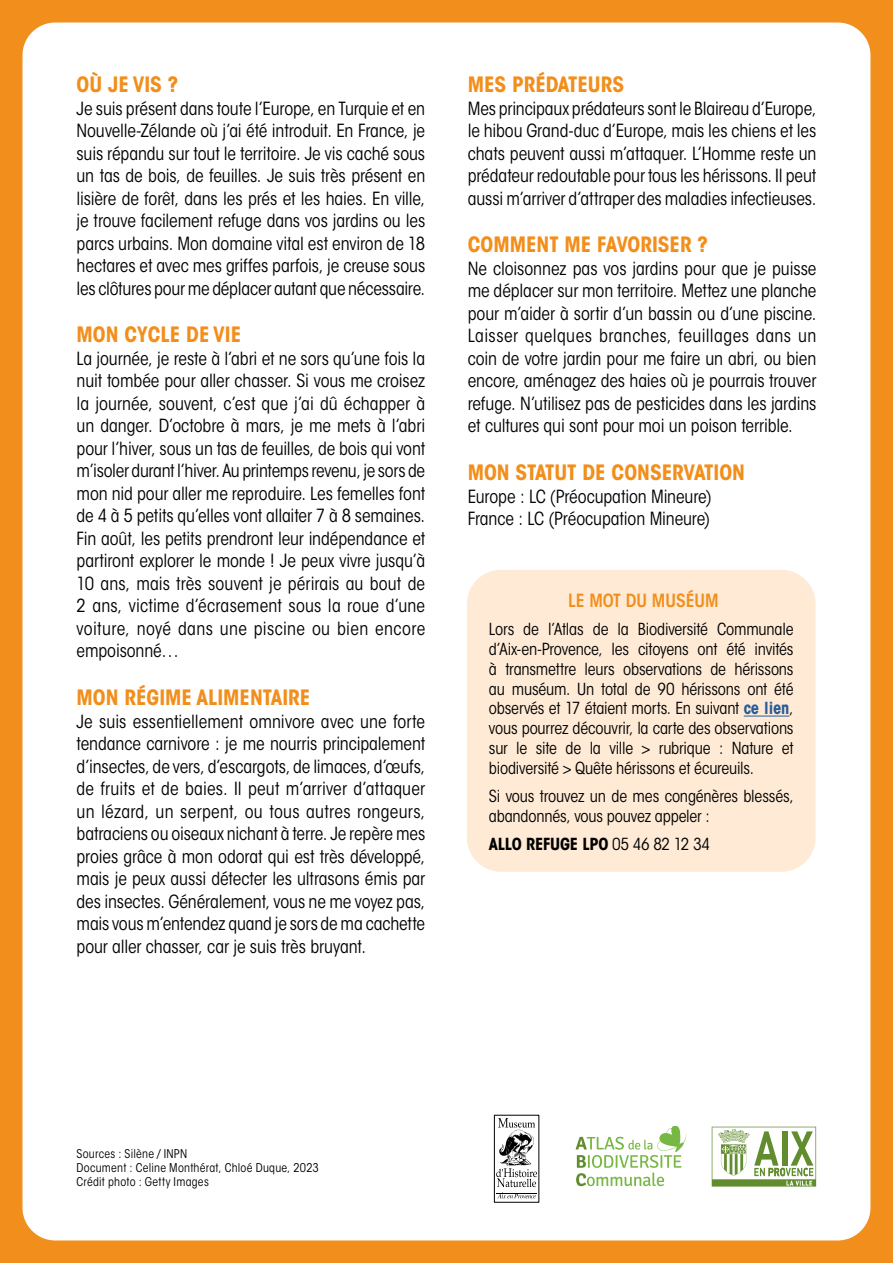
<style>
.page{position:relative;width:893px;height:1263px;background:#fff}
.page>*{position:absolute;margin:0;border:0;box-sizing:border-box;transform-origin:0 0}
.t1{font:700 condensed 21px "ITC Avant Garde Std";color:#f28e1b}
.t2{font:condensed 18px/22.5px "ITC Avant Garde Std";letter-spacing:-.005em;color:#000;text-align:justify}
.t3{font:600 condensed 18px "ITC Avant Garde Std";color:#f28e1b}
.t4{font:condensed 16.5px/19.8px "ITC Avant Garde Std";letter-spacing:-.01em;color:#000;text-align:justify}
.t5{font:700 condensed 16.5px "ITC Avant Garde Std";letter-spacing:-.015em;color:#000}
.t6{font:condensed 12px/14.4px "ITC Avant Garde Std";letter-spacing:.02em;color:#000}
.s1{font-weight:700;color:#275b9b}
.s2{font-weight:400}
</style>
<div class="page">
<div style="left:0;top:0;width:893px;height:1263px;border:22px solid #f28e1b;border-radius:44px"></div>
<div style="left:467px;top:570px;width:349px;height:302px;background:#feead5;border-radius:34px"></div>
<hr style="left:744px;top:716px;width:45px;height:1px;background:#275b9b">
<div style="left:494px;top:1115px;width:45px;height:87px;background:linear-gradient(to right,#fff,#fff)"></div>
<div style="left:494px;top:1115px;width:45px;height:87px;border:1px solid #000"></div>
<svg style="left:496px;top:1118px;width:41px;height:80px"></svg>
<hr style="left:496px;top:1193px;width:41px;height:1px;background:#000">
<svg style="left:576px;top:1127px;width:111px;height:59px"></svg>
<svg style="left:712px;top:1127px;width:104px;height:59px"></svg>
<p class="t1" style="left:77px;top:71px;width:103px">OÙ JE VIS ?</p>
<p class="t2" style="left:77px;top:97px;width:350px">Je suis présent dans toute l’Europe, en Turquie et en Nouvelle-Zélande où j’ai été introduit. En France, je suis répandu sur tout le territoire. Je vis caché sous un tas de bois, de feuilles. Je suis très présent en lisière de forêt, dans les prés et les haies. En ville, je trouve facilement refuge dans vos jardins ou les parcs urbains. Mon domaine vital est environ de 18 hectares et avec mes griffes parfois, je creuse sous les clôtures pour me déplacer autant que nécessaire.</p>
<p class="t1" style="left:77px;top:321px;width:166px">MON CYCLE DE VIE</p>
<p class="t2" style="left:77px;top:347px;width:350px">La journée, je reste à l’abri et ne sors qu’une fois la nuit tombée pour aller chasser. Si vous me croisez la journée, souvent, c’est que j’ai dû échapper à un danger. D’octobre à mars, je me mets à l’abri pour l’hiver, sous un tas de feuilles, de bois qui vont m’isoler durant l’hiver. Au printemps revenu, je sors de mon nid pour aller me reproduire. Les femelles font de 4 à 5 petits qu’elles vont allaiter 7 à 8 semaines.<br>Fin août, les petits prendront leur indépendance et partiront explorer le monde ! Je peux vivre jusqu’à 10 ans, mais très souvent je périrais au bout de 2 ans, victime d’écrasement sous la roue d’une voiture, noyé dans une piscine ou bien encore empoisonné…</p>
<p class="t1" style="left:77px;top:684px;width:235px">MON RÉGIME ALIMENTAIRE</p>
<p class="t2" style="left:77px;top:710px;width:350px">Je suis essentiellement omnivore avec une forte tendance carnivore : je me nourris principalement d’insectes, de vers, d’escargots, de limaces, d’œufs, de fruits et de baies. Il peut m’arriver d’attaquer un lézard, un serpent, ou tous autres rongeurs, batraciens ou oiseaux nichant à terre. Je repère mes proies grâce à mon odorat qui est très développé, mais je peux aussi détecter les ultrasons émis par des insectes. Généralement, vous ne me voyez pas, mais vous m’entendez quand je sors de ma cachette pour aller chasser, car je suis très bruyant.</p>
<p class="t1" style="left:468px;top:71px;width:158px">MES PRÉDATEURS</p>
<p class="t2" style="left:468px;top:97px;width:350px">Mes principaux prédateurs sont le Blaireau d’Europe, le hibou Grand-duc d’Europe, mais les chiens et les chats peuvent aussi m’attaquer. L’Homme reste un prédateur redoutable pour tous les hérissons. Il peut aussi m’arriver d’attraper des maladies infectieuses.</p>
<p class="t1" style="left:468px;top:231px;width:242px">COMMENT ME FAVORISER ?</p>
<p class="t2" style="left:468px;top:257px;width:350px">Ne cloisonnez pas vos jardins pour que je puisse me déplacer sur mon territoire. Mettez une planche pour m’aider à sortir d’un bassin ou d’une piscine.<br>Laisser quelques branches, feuillages dans un coin de votre jardin pour me faire un abri, ou bien encore, aménagez des haies où je pourrais trouver refuge. N’utilisez pas de pesticides dans les jardins et cultures qui sont pour moi un poison terrible.</p>
<p class="t1" style="left:468px;top:459px;width:279px">MON STATUT DE CONSERVATION</p>
<p class="t2" style="left:468px;top:485px;width:245px">Europe : LC (Préocupation Mineure)<br>France : LC (Préocupation Mineure)</p>
<p class="t3" style="left:568px;top:589px;width:152px">LE MOT DU MUSÉUM</p>
<p class="t4" style="left:489px;top:619px;width:306px">Lors de l’Atlas de la Biodiversité Communale d’Aix-en-Provence, les citoyens ont été invités à transmettre leurs observations de hérissons au muséum. Un total de 90 hérissons ont été observés et 17 étaient morts. En suivant <span class="s1">ce lien</span>, vous pourrez découvrir, la carte des observations sur le site de la ville &gt; rubrique : Nature et biodiversité &gt; Quête hérissons et écureuils.</p>
<p class="t4" style="left:489px;top:786px;width:306px">Si vous trouvez un de mes congénères blessés, abandonnés, vous pouvez appeler :</p>
<p class="t5" style="left:489px;top:834px;width:223px">ALLO REFUGE LPO <span class="s2">05 46 82 12 34</span></p>
<p class="t6" style="left:77px;top:1146px;width:244px">Sources : Silène / INPN<br>Document : Celine Monthérat, Chloé Duque, 2023<br>Crédit photo : Getty Images</p>
</div>
